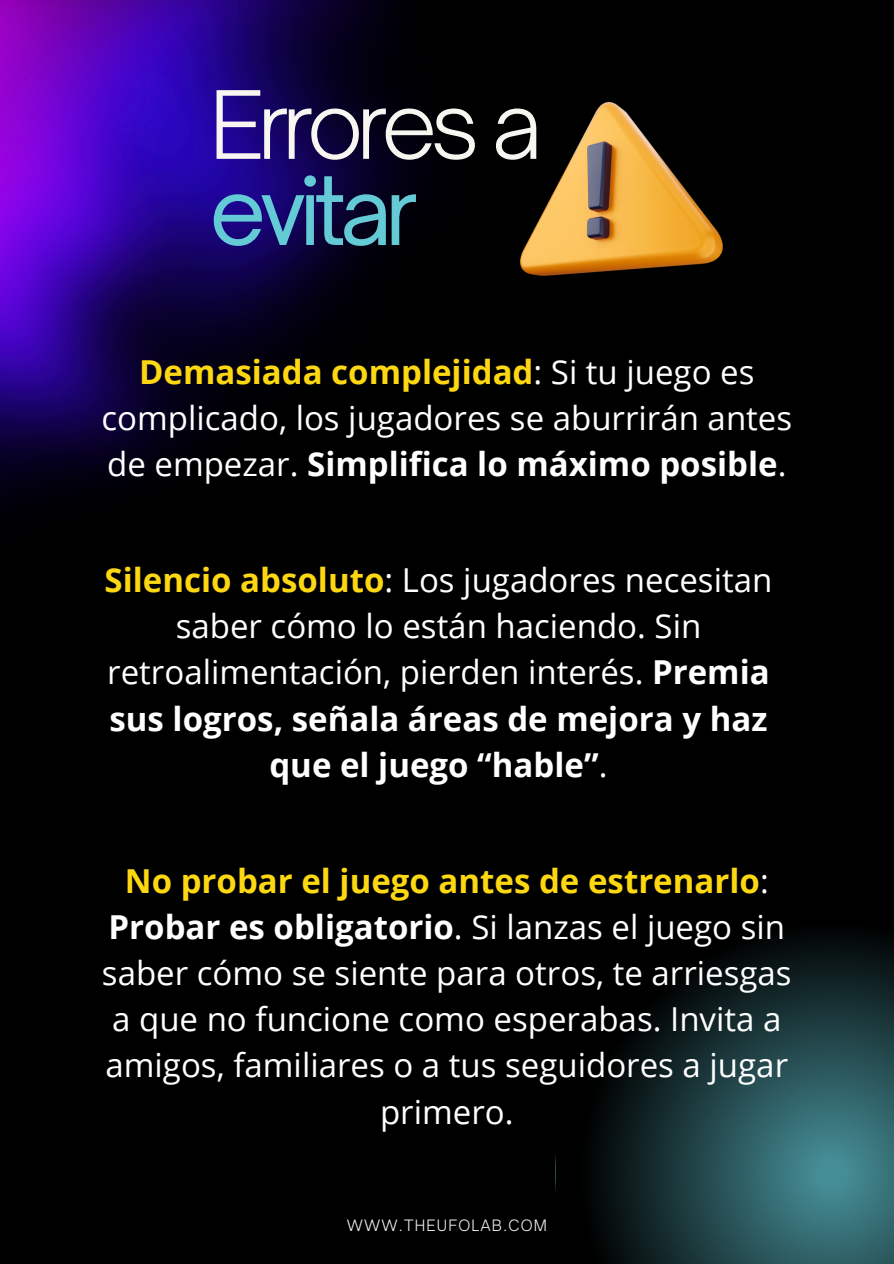
<style>
.page{position:relative;width:894px;height:1264px;background:#fff}
.page>*{position:absolute;margin:0;border:0;box-sizing:border-box;transform-origin:0 0}
.t1{font:300 90px "Open Sauce One";letter-spacing:-.07em;color:#f8f6f1}
.t2{font:90px "Open Sauce One";letter-spacing:-.07em;color:#64cad6}
.t3{font:33px/46.2px "Open Sans";color:#fff;text-align:center}
.t4{font:300 15px "Open Sauce One";letter-spacing:.075em;color:#f1f2f2}
.s1{font-weight:700;color:#fdd711}
.s2{font-weight:700}
</style>
<div class="page">
<div style="left:0;top:0;width:893px;height:1263px;background:#000"></div>
<svg style="left:555px;top:940px;width:338px;height:323px"></svg>
<img style="left:0;top:0;width:429px;height:510px">
<img style="left:520px;top:103px;width:202px;height:172px">
<p class="t1" style="left:209px;top:69px;width:334px">Errores a</p>
<h1 class="t2" style="left:209px;top:155px;width:210px">evitar</h1>
<h1 class="t3" style="left:101px;top:348px;width:692px"><span class="s1">Demasiada complejidad</span>: Si tu juego es complicado, los jugadores se aburrirán antes de empezar. <span class="s2">Simplifica lo máximo posible</span>.</h1>
<h2 class="t3" style="left:105px;top:556px;width:669px"><span class="s1">Silencio absoluto</span>: Los jugadores necesitan saber cómo lo están haciendo. Sin retroalimentación, pierden interés. <span class="s2">Premia sus logros, señala áreas de mejora y haz que el juego “hable”</span>.</h2>
<h2 class="t3" style="left:102px;top:856px;width:691px"><span class="s1">No probar el juego antes de estrenarlo</span>:<br><span class="s2">Probar es obligatorio</span>. Si lanzas el juego sin saber cómo se siente para otros, te arriesgas a que no funcione como esperabas. Invita a amigos, familiares o a tus seguidores a jugar primero.</h2>
<h2 class="t4" style="left:346px;top:1215px;width:202px">WWW.THEUFOLAB.COM</h2>
</div>
